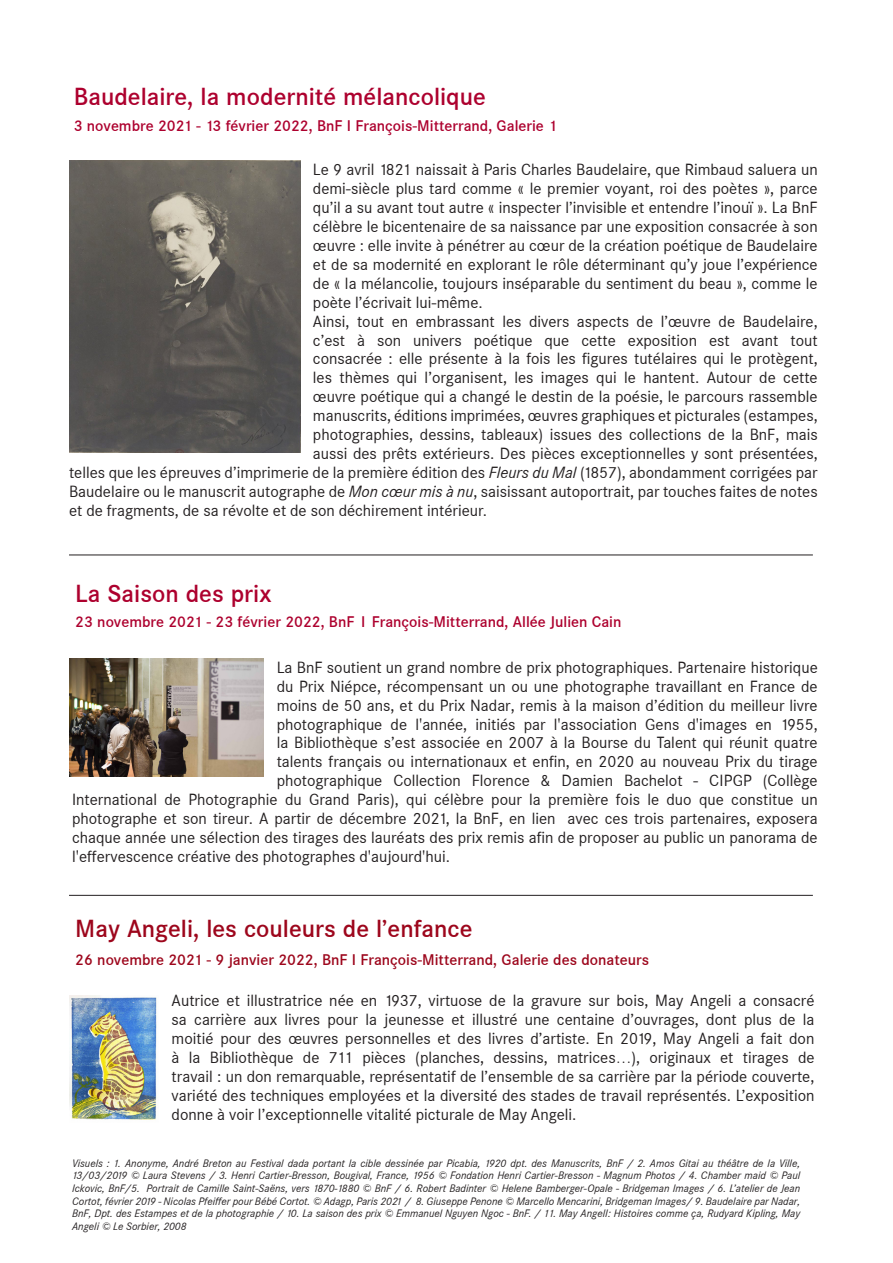
<style>
.page{position:relative;width:893px;height:1263px;background:#fff}
.page>*{position:absolute;margin:0;border:0;box-sizing:border-box;transform-origin:0 0}
.t1{font:500 24px "Corporate SBQ";color:#ad002e}
.t2{font:500 24px "Corporate SBQ";color:#9d061c}
.t3{font:15.75px/18.9px "Corporate SBQ";color:#231f20;text-align:justify}
.t4{font:500 15px "Corporate SBQ";color:#ad002e}
.t5{font:500 15px "Corporate SBQ";color:#9d061c}
.t6{font:italic 10.5px/12.6px "Corporate SBQ";color:#231f20;text-align:justify}
.s1{font-style:italic}
</style>
<div class="page">
<img style="left:69px;top:161px;width:231px;height:291px">
<img style="left:69px;top:658px;width:195px;height:119px">
<hr style="left:69px;top:895px;width:744px;height:1px;background:#231f20">
<img style="left:69px;top:995px;width:88px;height:125px">
<hr style="left:69px;top:555px;width:744px;height:1px;background:#231f20">
<p class="t1" style="left:74px;top:83px;width:414px">Baudelaire, la modernité mélancolique</p>
<p class="t4" style="left:74px;top:116px;width:485px">3 novembre 2021 - 13 février 2022, BnF I François-Mitterrand, Galerie 1</p>
<p class="t3" style="left:313px;top:161px;width:506px">Le 9 avril 1821 naissait à Paris Charles Baudelaire, que Rimbaud saluera un demi-siècle plus tard comme « le premier voyant, roi des poètes », parce qu’il a su avant tout autre « inspecter l’invisible et entendre l’inouï ». La BnF célèbre le bicentenaire de sa naissance par une exposition consacrée à son œuvre : elle invite à pénétrer au cœur de la création poétique de Baudelaire et de sa modernité en explorant le rôle déterminant qu’y joue l’expérience de « la mélancolie, toujours inséparable du sentiment du beau », comme le poète l’écrivait lui-même.</p>
<p class="t3" style="left:313px;top:312px;width:506px">Ainsi, tout en embrassant les divers aspects de l’œuvre de Baudelaire,</p>
<p class="t3" style="left:313px;top:331px;width:506px">c’est à son univers poétique que cette exposition est avant tout</p>
<p class="t3" style="left:313px;top:350px;width:506px">consacrée : elle présente à la fois les figures tutélaires qui le protègent,</p>
<p class="t3" style="left:313px;top:369px;width:506px">les thèmes qui l’organisent, les images qui le hantent. Autour de cette</p>
<p class="t3" style="left:313px;top:387px;width:506px">œuvre poétique qui a changé le destin de la poésie, le parcours rassemble</p>
<p class="t3" style="left:313px;top:406px;width:506px">manuscrits, éditions imprimées, œuvres graphiques et picturales (estampes,</p>
<p class="t3" style="left:313px;top:425px;width:506px">photographies, dessins, tableaux) issues des collections de la BnF, mais</p>
<p class="t3" style="left:313px;top:444px;width:506px">aussi des prêts extérieurs. Des pièces exceptionnelles y sont présentées,</p>
<p class="t3" style="left:69px;top:463px;width:750px">telles que les épreuves d’imprimerie de la première édition des <span class="s1">Fleurs du Mal</span> (1857), abondamment corrigées par</p>
<p class="t3" style="left:69px;top:482px;width:750px">Baudelaire ou le manuscrit autographe de <span class="s1">Mon cœur mis à nu</span>, saisissant autoportrait, par touches faites de notes</p>
<p class="t3" style="left:69px;top:501px;width:420px">et de fragments, de sa révolte et de son déchirement intérieur.</p>
<p class="t1" style="left:75px;top:579px;width:198px">La Saison des prix</p>
<p class="t4" style="left:75px;top:613px;width:548px">23 novembre 2021 - 23 février 2022, BnF I François-Mitterrand, Allée Julien Cain</p>
<p class="t3" style="left:277px;top:658px;width:543px">La BnF soutient un grand nombre de prix photographiques. Partenaire historique</p>
<p class="t3" style="left:277px;top:677px;width:543px">du Prix Niépce, récompensant un ou une photographe travaillant en France de</p>
<p class="t3" style="left:277px;top:696px;width:543px">moins de 50 ans, et du Prix Nadar, remis à la maison d’édition du meilleur livre</p>
<p class="t3" style="left:277px;top:715px;width:543px">photographique de l'année, initiés par l'association Gens d'images en 1955,</p>
<p class="t3" style="left:277px;top:734px;width:543px">la Bibliothèque s’est associée en 2007 à la Bourse du Talent qui réunit quatre</p>
<p class="t3" style="left:277px;top:753px;width:543px">talents français ou internationaux et enfin, en 2020 au nouveau Prix du tirage</p>
<p class="t3" style="left:277px;top:771px;width:543px">photographique Collection Florence &amp; Damien Bachelot - CIPGP (Collège</p>
<p class="t3" style="left:72px;top:790px;width:747px">International de Photographie du Grand Paris), qui célèbre pour la première fois le duo que constitue un</p>
<p class="t3" style="left:72px;top:809px;width:747px">photographe et son tireur. A partir de décembre 2021, la BnF, en lien avec ces trois partenaires, exposera</p>
<p class="t3" style="left:72px;top:828px;width:747px">chaque année une sélection des tirages des lauréats des prix remis afin de proposer au public un panorama de</p>
<p class="t3" style="left:72px;top:847px;width:380px">l'effervescence créative des photographes d'aujourd'hui.</p>
<p class="t2" style="left:75px;top:914px;width:399px">May Angeli, les couleurs de l’enfance</p>
<p class="t5" style="left:75px;top:951px;width:575px">26 novembre 2021 - 9 janvier 2022, BnF I François-Mitterrand, Galerie des donateurs</p>
<p class="t3" style="left:172px;top:991px;width:644px">Autrice et illustratrice née en 1937, virtuose de la gravure sur bois, May Angeli a consacré sa carrière aux livres pour la jeunesse et illustré une centaine d’ouvrages, dont plus de la moitié pour des œuvres personnelles et des livres d’artiste. En 2019, May Angeli a fait don à la Bibliothèque de 711 pièces (planches, dessins, matrices…), originaux et tirages de travail : un don remarquable, représentatif de l’ensemble de sa carrière par la période couverte, variété des techniques employées et la diversité des stades de travail représentés. L’exposition donne à voir l’exceptionnelle vitalité picturale de May Angeli.</p>
<p class="t6" style="left:72px;top:1157px;width:730px">Visuels : 1. Anonyme, André Breton au Festival dada portant la cible dessinée par Picabia, 1920 dpt. des Manuscrits, BnF / 2. Amos Gitai au théâtre de la Ville, 13/03/2019 © Laura Stevens / 3. Henri Cartier-Bresson, Bougival, France, 1956 © Fondation Henri Cartier-Bresson - Magnum Photos / 4. Chamber maid © Paul Ickovic, BnF/5. Portrait de Camille Saint-Saëns, vers 1870-1880 © BnF / 6. Robert Badinter © Helene Bamberger-Opale - Bridgeman Images / 6. L’atelier de Jean Cortot, février 2019 - Nicolas Pfeiffer pour Bébé Cortot. © Adagp, Paris 2021 / 8. Giuseppe Penone © Marcello Mencarini, Bridgeman Images/ 9. Baudelaire par Nadar, BnF, Dpt. des Estampes et de la photographie / 10. La saison des prix © Emmanuel Nguyen Ngoc - BnF. / 11. May AngelI: Histoires comme ça, Rudyard Kipling, May Angeli © Le Sorbier, 2008</p>
</div>
